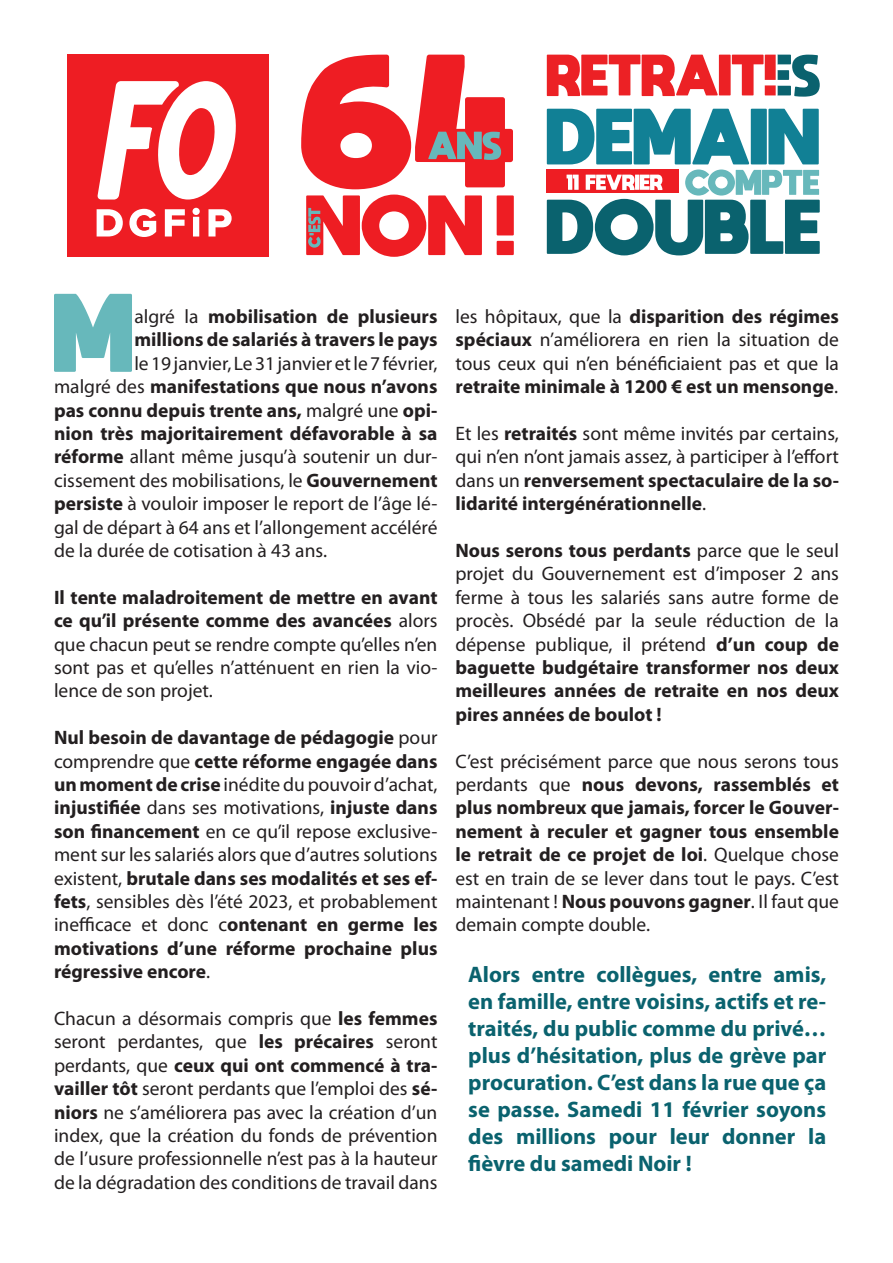
<style>
.page{position:relative;width:893px;height:1263px;background:#fff}
.page>*{position:absolute;margin:0;border:0;box-sizing:border-box;transform-origin:0 0}
.t1{font:800 78px "moon get";color:#67b8bb}
.t2{font:700 22.5px/27px "Myriad Pro";color:#0a626e;text-align:justify}
.t3{font:19.5px/23.4px "Myriad Pro";color:#231f20;text-align:justify}
.t4{font:700 19.5px/23.4px "Myriad Pro";color:#231f20;text-align:justify}
.s1{font-weight:400}
.s2{font-weight:700}
</style>
<div class="page">
<div style="left:67px;top:54px;width:202px;height:202px;background:#ee1d23"></div>
<svg style="left:97px;top:209px;width:26px;height:27px"></svg>
<svg style="left:129px;top:209px;width:27px;height:28px"></svg>
<svg style="left:165px;top:209px;width:20px;height:27px"></svg>
<svg style="left:193px;top:208px;width:7px;height:28px"></svg>
<svg style="left:208px;top:209px;width:24px;height:27px"></svg>
<svg style="left:97px;top:81px;width:139px;height:119px"></svg>
<svg style="left:547px;top:109px;width:273px;height:146px"></svg>
<svg style="left:547px;top:55px;width:273px;height:42px"></svg>
<svg style="left:497px;top:195px;width:17px;height:60px"></svg>
<svg style="left:301px;top:55px;width:212px;height:134px"></svg>
<svg style="left:306px;top:195px;width:176px;height:62px"></svg>
<p class="t1" style="left:54px;top:284px;width:82px">M</p>
<p class="t4" style="left:134px;top:304px;width:305px"><span class="s1">algré la</span> mobilisation de plusieurs</p>
<p class="t4" style="left:134px;top:327px;width:305px">millions de salariés à travers le pays</p>
<p class="t3" style="left:134px;top:351px;width:305px">le 19 janvier, Le 31 janvier et le 7 février,</p>
<p class="t4" style="left:54px;top:374px;width:385px"><span class="s1">malgré des</span> manifestations que nous n’avons</p>
<p class="t4" style="left:54px;top:398px;width:385px">pas connu depuis trente ans, <span class="s1">malgré une</span> opi-</p>
<p class="t4" style="left:54px;top:421px;width:385px">nion très majoritairement défavorable à sa</p>
<p class="t3" style="left:54px;top:445px;width:385px"><span class="s2">réforme</span> allant même jusqu’à soutenir un dur-</p>
<p class="t3" style="left:54px;top:468px;width:385px">cissement des mobilisations, le <span class="s2">Gouvernement</span></p>
<p class="t3" style="left:54px;top:492px;width:385px"><span class="s2">persiste</span> à vouloir imposer le report de l’âge lé-</p>
<p class="t3" style="left:54px;top:515px;width:385px">gal de départ à 64 ans et l’allongement accéléré</p>
<p class="t3" style="left:54px;top:538px;width:275px">de la durée de cotisation à 43 ans.</p>
<p class="t3" style="left:54px;top:585px;width:385px"><span class="s2">Il tente maladroitement de mettre en avant ce qu’il présente comme des avancées</span> alors que chacun peut se rendre compte qu’elles n’en sont pas et qu’elles n’atténuent en rien la vio&shy;lence de son projet.</p>
<p class="t4" style="left:54px;top:725px;width:385px">Nul besoin de davantage de pédagogie <span class="s1">pour comprendre que</span> cette réforme engagée dans un moment de crise <span class="s1">inédite du pouvoir d’achat, </span>injustifiée <span class="s1">dans ses motivations,</span> injuste dans son financement <span class="s1">en ce qu’il repose exclusive&shy;ment sur les salariés alors que d’autres solutions existent,</span> brutale dans ses modalités et ses ef&shy;fets<span class="s1">, sensibles dès l’été 2023, et probablement inefficace et donc c</span>ontenant en germe les motivations d’une réforme prochaine plus régressive encore<span class="s1">.</span></p>
<p class="t3" style="left:54px;top:1006px;width:385px">Chacun a désormais compris que <span class="s2">les femmes </span>seront perdantes, que <span class="s2">les précaires</span> seront perdants, que <span class="s2">ceux qui ont commencé à tra&shy;vailler tôt</span> seront perdants que l’emploi des <span class="s2">sé&shy;niors</span> ne s’améliorera pas avec la création d’un index, que la création du fonds de prévention de l’usure professionnelle n’est pas à la hauteur de la dégradation des conditions de travail dans</p>
<p class="t3" style="left:455px;top:304px;width:385px">les hôpitaux, que la <span class="s2">disparition des régimes spéciaux</span> n’améliorera en rien la situation de tous ceux qui n’en bénéficiaient pas et que la <span class="s2">retraite minimale à 1200 € est un mensonge</span>.</p>
<p class="t3" style="left:455px;top:421px;width:385px">Et les <span class="s2">retraités</span> sont même invités par certains, qui n’en n’ont jamais assez, à participer à l’effort dans un <span class="s2">renversement spectaculaire de la so&shy;lidarité intergénérationnelle</span>.</p>
<p class="t3" style="left:455px;top:538px;width:385px"><span class="s2">Nous serons tous perdants</span> parce que le seul projet du Gouvernement est d’imposer 2 ans ferme à tous les salariés sans autre forme de procès. Obsédé par la seule réduction de la dépense publique, il prétend <span class="s2">d’un coup de baguette budgétaire transformer nos deux meilleures années de retraite en nos deux pires années de boulot !</span></p>
<p class="t3" style="left:455px;top:749px;width:385px">C’est précisément parce que nous serons tous perdants que <span class="s2">nous devons, rassemblés et plus nombreux que jamais, forcer le Gouver&shy;nement à reculer et gagner tous ensemble le retrait de ce projet de loi</span>. Quelque chose est en train de se lever dans tout le pays. C’est maintenant ! <span class="s2">Nous pouvons gagner</span>. Il faut que demain compte double.</p>
<p class="t2" style="left:468px;top:960px;width:359px">Alors entre collègues, entre amis, en famille, entre voisins, actifs et re&shy;traités, du public comme du privé… plus d’hésitation, plus de grève par procuration. C’est dans la rue que ça se passe. Samedi 11 février soyons des millions pour leur donner la fièvre du samedi Noir !</p>
</div>
